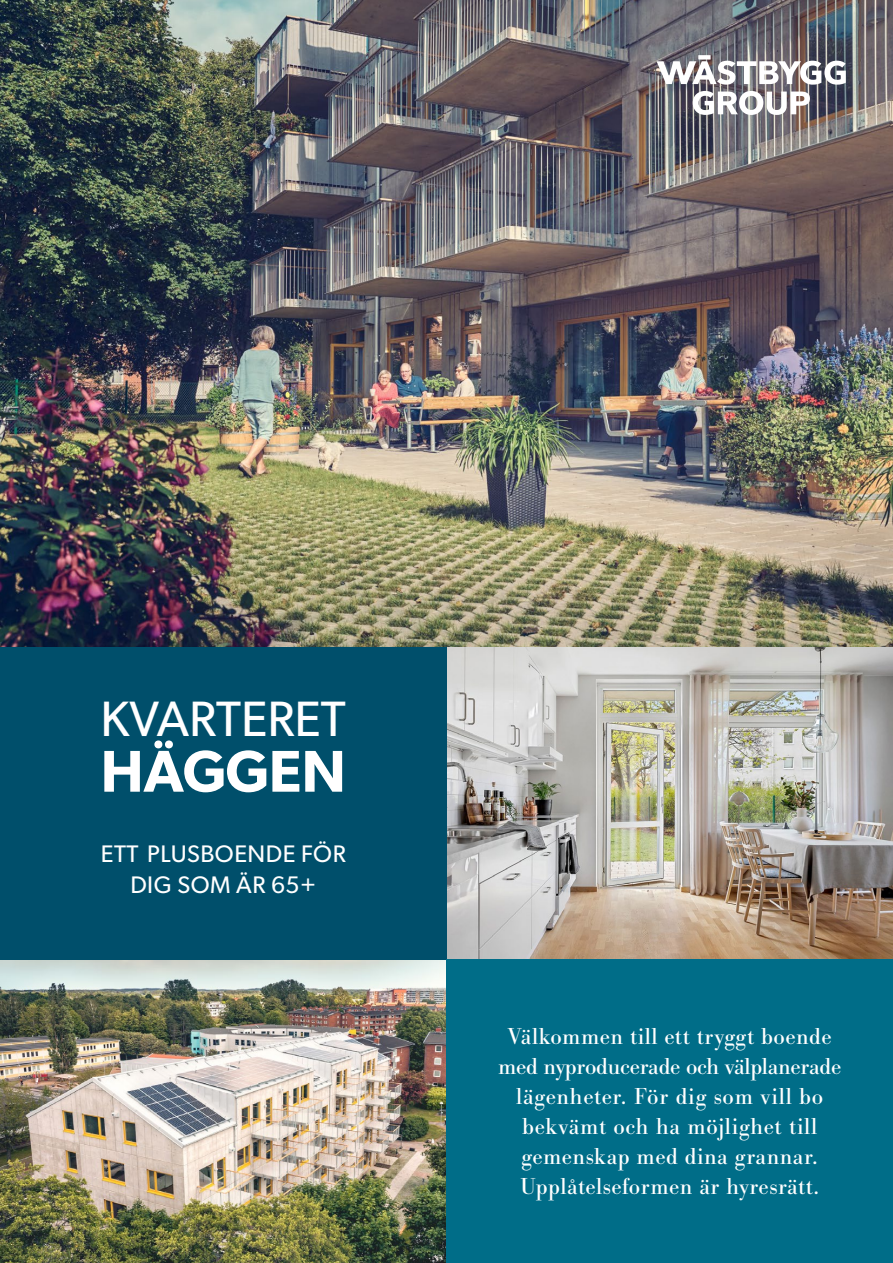
<style>
.page{position:relative;width:893px;height:1263px;background:#fff}
.page>*{position:absolute;margin:0;border:0;box-sizing:border-box;transform-origin:0 0}
.t1{font:600 59.1px "Gibson";letter-spacing:-.01em;color:#fff}
.t2{font:49.8px "Gibson";color:#fff}
.t3{font:24px/30px "Bodoni URW";letter-spacing:.02em;color:#fff;text-align:center}
.t4{font:24px/31.5px "Gibson";letter-spacing:.02em;color:#fff;text-align:center}
</style>
<div class="page">
<img style="left:0;top:959px;width:446px;height:304px">
<img style="left:446px;top:646px;width:447px;height:313px">
<div style="left:0;top:642px;width:446px;height:317px;background:#004f6b"></div>
<div style="left:446px;top:959px;width:447px;height:304px;background:#006d88"></div>
<img style="left:0;top:0;width:893px;height:646px">
<div style="left:698px;top:55px;width:13px;height:5px;background:#fff"></div>
<svg style="left:657px;top:61px;width:189px;height:54px"></svg>
<h2 class="t2" style="left:101px;top:689px;width:247px">KVARTERET</h2>
<h1 class="t1" style="left:101px;top:736px;width:247px">HÄGGEN</h1>
<p class="t4" style="left:101px;top:837px;width:246px">ETT PLUSBOENDE FÖR<br>DIG SOM ÄR 65+</p>
<p class="t3" style="left:498px;top:1021px;width:345px">Välkommen till ett tryggt boende med nyproducerade och välplanerade lägenheter. För dig som vill bo bekvämt och ha möjlighet till gemenskap med dina grannar.<br>Upplåtelseformen är hyresrätt.</p>
</div>
